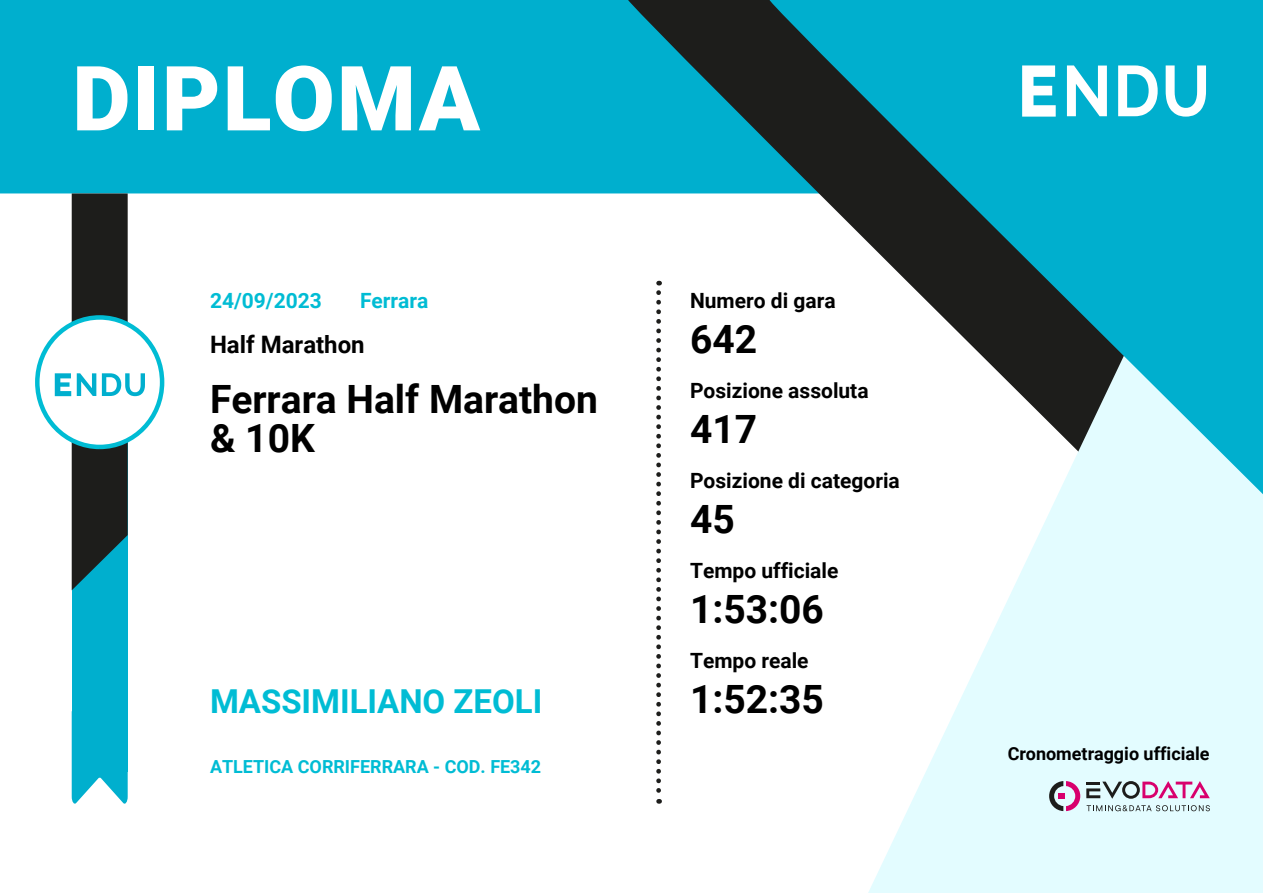
<style>
.page{position:relative;width:1263px;height:893px;background:#fff}
.page>*{position:absolute;margin:0;border:0;box-sizing:border-box;transform-origin:0 0}
.t1{font:900 90px "Roboto";letter-spacing:.025em;color:#fff}
.t2{font:700 39px/39px "Roboto";color:#000}
.t3{font:700 33px "Roboto";color:#00bcd4}
.t4{font:700 24px "Roboto";color:#000}
.t5{font:700 21px "Roboto";color:#000}
.t6{font:700 21px "Roboto";color:#00bcd4}
.t7{font:700 18px "Roboto";color:#00bcd4}
.t8{font:700 18px "Roboto";color:#000}
</style>
<div class="page">
<div style="left:0;top:0;width:619px;height:193px;background:#00afce"></div>
<svg style="left:619px;top:0;width:144px;height:293px"></svg>
<svg style="left:868px;top:600px;width:395px;height:293px;fill:#e3fcff"></svg>
<svg style="left:763px;top:0;width:500px;height:600px"></svg>
<svg style="left:656px;top:293px;width:5px;height:511px"></svg>
<div style="left:72px;top:388px;width:56px;height:384px;background:#00afce"></div>
<svg style="left:72px;top:772px;width:56px;height:32px"></svg>
<svg style="left:35px;top:315px;width:129px;height:134px"></svg>
<svg style="left:55px;top:193px;width:90px;height:397px"></svg>
<svg style="left:1022px;top:65px;width:184px;height:52px"></svg>
<svg style="left:1049px;top:781px;width:31px;height:30px"></svg>
<svg style="left:1086px;top:781px;width:124px;height:18px;background:#c0a4bb"></svg>
<svg style="left:1086px;top:805px;width:124px;height:6px"></svg>
<h1 class="t1" style="left:72px;top:47px;width:409px">DIPLOMA</h1>
<p class="t6" style="left:210px;top:292px;width:113px">24/09/2023</p>
<p class="t6" style="left:360px;top:292px;width:70px">Ferrara</p>
<p class="t4" style="left:210px;top:335px;width:156px">Half Marathon</p>
<h2 class="t2" style="left:210px;top:384px;width:389px">Ferrara Half Marathon &amp; 10K</h2>
<h3 class="t3" style="left:210px;top:688px;width:334px">MASSIMILIANO ZEOLI</h3>
<p class="t7" style="left:210px;top:759px;width:333px">ATLETICA CORRIFERRARA - COD. FE342</p>
<p class="t5" style="left:690px;top:292px;width:147px">Numero di gara</p>
<h2 class="t2" style="left:690px;top:324px;width:69px">642</h2>
<p class="t5" style="left:690px;top:382px;width:180px">Posizione assoluta</p>
<h2 class="t2" style="left:690px;top:414px;width:69px">417</h2>
<p class="t5" style="left:690px;top:472px;width:211px">Posizione di categoria</p>
<h2 class="t2" style="left:690px;top:504px;width:46px">45</h2>
<p class="t5" style="left:690px;top:562px;width:150px">Tempo ufficiale</p>
<h2 class="t2" style="left:690px;top:594px;width:135px">1:53:06</h2>
<p class="t5" style="left:690px;top:652px;width:120px">Tempo reale</p>
<h2 class="t2" style="left:690px;top:684px;width:135px">1:52:35</h2>
<p class="t8" style="left:1008px;top:743px;width:203px">Cronometraggio ufficiale</p>
</div>
